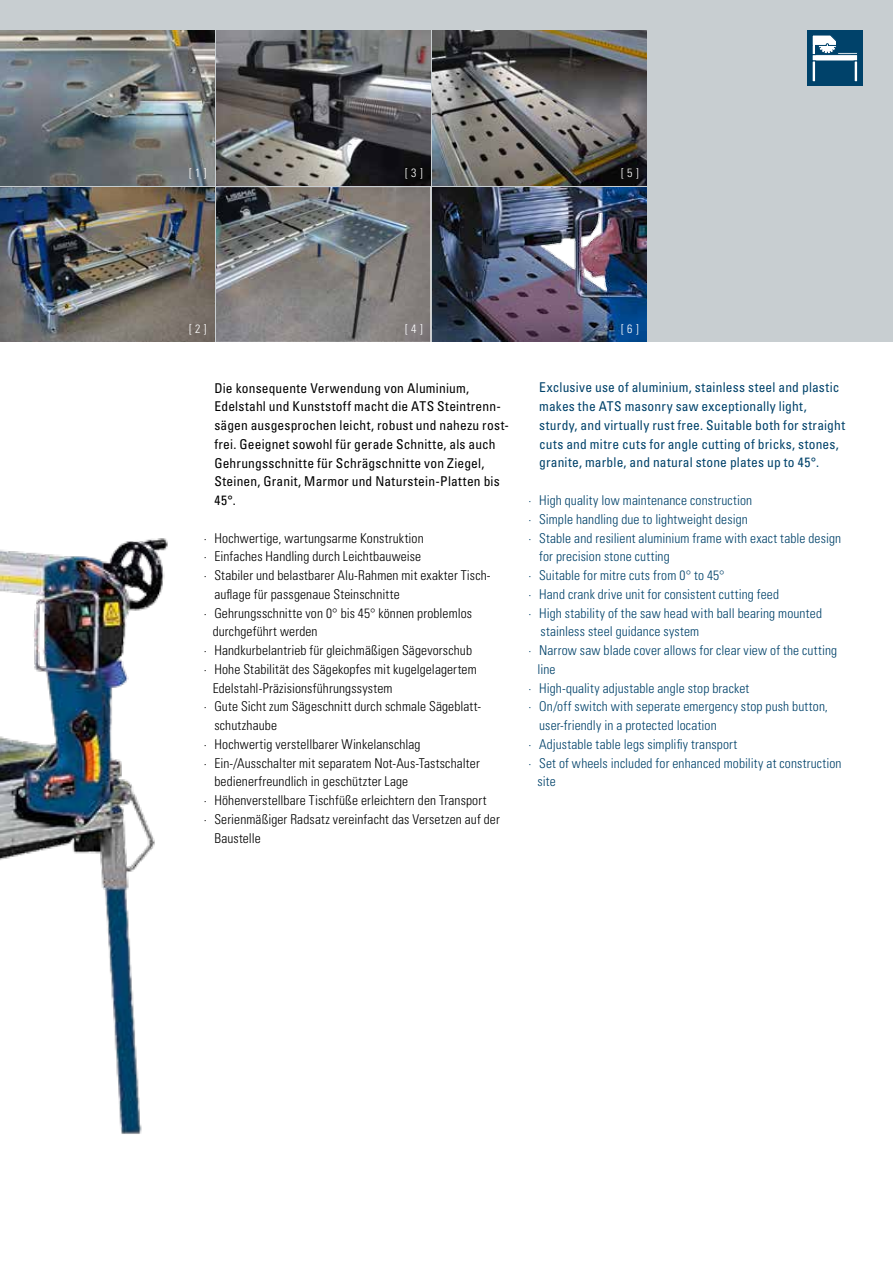
<style>
.page{position:relative;width:893px;height:1263px;background:#fff}
.page>*{position:absolute;margin:0;border:0;box-sizing:border-box;transform-origin:0 0}
.t1{font:300 condensed 13.5px "Univers";letter-spacing:.01em;color:#000}
.t2{font:300 condensed 13.5px "Univers";letter-spacing:.01em;color:#00426a}
.t3{font:condensed 13.5px/18.8px "Univers";letter-spacing:.015em;color:#000}
.t4{font:condensed 13.5px/18.8px "Univers";letter-spacing:.015em;color:#00426a}
.t5{font:300 condensed 12px "Univers";color:#fff}
</style>
<div class="page">
<div style="left:0;top:0;width:893px;height:342px;background:#c8ced1"></div>
<img style="left:216px;top:187px;width:214px;height:155px">
<img style="left:0;top:538px;width:168px;height:596px">
<img style="left:432px;top:187px;width:214px;height:155px">
<img style="left:0;top:31px;width:214px;height:154px">
<img style="left:432px;top:31px;width:214px;height:154px">
<img style="left:0;top:187px;width:214px;height:155px">
<img style="left:216px;top:31px;width:214px;height:154px">
<div style="left:807px;top:31px;width:55px;height:55px;background:#00426a"></div>
<svg style="left:812px;top:62px;width:4px;height:20px"></svg>
<div style="left:854px;top:61px;width:4px;height:21px;border:1px solid #00426a"></div>
<svg style="left:812px;top:35px;width:46px;height:27px"></svg>
<p class="t5" style="left:189px;top:165px;width:19px">[ 1 ]</p>
<p class="t5" style="left:405px;top:165px;width:19px">[ 3 ]</p>
<p class="t5" style="left:621px;top:165px;width:19px">[ 5 ]</p>
<p class="t5" style="left:189px;top:322px;width:19px">[ 2 ]</p>
<p class="t5" style="left:405px;top:322px;width:19px">[ 4 ]</p>
<p class="t5" style="left:621px;top:322px;width:19px">[ 6 ]</p>
<p class="t3" style="left:214px;top:378px;width:296px">Die konsequente Verwendung von Aluminium, Edelstahl und Kunststoff macht die ATS Steintrenn&shy;sägen ausgesprochen leicht, robust und nahezu rost&shy;frei. Geeignet sowohl für gerade Schnitte, als auch Gehrungsschnitte für Schrägschnitte von Ziegel, Steinen, Granit, Marmor und Naturstein-Platten bis 45°.</p>
<p class="t1" style="left:204px;top:530px;width:221px">· Hochwertige, wartungsarme Konstruktion</p>
<p class="t1" style="left:204px;top:548px;width:219px">· Einfaches Handling durch Leichtbauweise</p>
<p class="t1" style="left:204px;top:567px;width:288px">· Stabiler und belastbarer Alu-Rahmen mit exakter Tisch-</p>
<p class="t1" style="left:214px;top:586px;width:187px">auflage für passgenaue Steinschnitte</p>
<p class="t1" style="left:204px;top:605px;width:270px">· Gehrungsschnitte von 0° bis 45° können problemlos</p>
<p class="t1" style="left:213px;top:623px;width:106px">durchgeführt werden</p>
<p class="t1" style="left:204px;top:642px;width:270px">· Handkurbelantrieb für gleichmäßigen Sägevorschub</p>
<p class="t1" style="left:204px;top:661px;width:274px">· Hohe Stabilität des Sägekopfes mit kugelgelagertem</p>
<p class="t1" style="left:213px;top:680px;width:181px">Edelstahl-Präzisionsführungssystem</p>
<p class="t1" style="left:204px;top:698px;width:279px">· Gute Sicht zum Sägeschnitt durch schmale Sägeblatt-</p>
<p class="t1" style="left:214px;top:717px;width:64px">schutzhaube</p>
<p class="t1" style="left:204px;top:736px;width:218px">· Hochwertig verstellbarer Winkelanschlag</p>
<p class="t1" style="left:204px;top:755px;width:277px">· Ein-/Ausschalter mit separatem Not-Aus-Tastschalter</p>
<p class="t1" style="left:214px;top:773px;width:195px">bedienerfreundlich in geschützter Lage</p>
<p class="t1" style="left:204px;top:792px;width:284px">· Höhenverstellbare Tischfüße erleichtern den Transport</p>
<p class="t1" style="left:204px;top:811px;width:297px">· Serienmäßiger Radsatz vereinfacht das Versetzen auf der</p>
<p class="t1" style="left:214px;top:830px;width:48px">Baustelle</p>
<p class="t4" style="left:539px;top:378px;width:307px">Exclusive use of aluminium, stainless steel and plastic makes the ATS masonry saw exceptionally light, sturdy, and virtually rust free. Suitable both for straight cuts and mitre cuts for angle cutting of bricks, stones, granite, marble, and natural stone plates up to 45°.</p>
<p class="t2" style="left:529px;top:492px;width:225px">· High quality low maintenance construction</p>
<p class="t2" style="left:529px;top:511px;width:221px">· Simple handling due to lightweight design</p>
<p class="t2" style="left:529px;top:530px;width:314px">· Stable and resilient aluminium frame with exact table design</p>
<p class="t2" style="left:539px;top:548px;width:132px">for precision stone cutting</p>
<p class="t2" style="left:529px;top:567px;width:197px">· Suitable for mitre cuts from 0° to 45°</p>
<p class="t2" style="left:529px;top:586px;width:252px">· Hand crank drive unit for consistent cutting feed</p>
<p class="t2" style="left:529px;top:605px;width:295px">· High stability of the saw head with ball bearing mounted</p>
<p class="t2" style="left:541px;top:623px;width:160px">stainless steel guidance system</p>
<p class="t2" style="left:529px;top:642px;width:310px">· Narrow saw blade cover allows for clear view of the cutting</p>
<p class="t2" style="left:538px;top:661px;width:19px">line</p>
<p class="t2" style="left:529px;top:680px;width:222px">· High-quality adjustable angle stop bracket</p>
<p class="t2" style="left:529px;top:698px;width:301px">· On/off switch with seperate emergency stop push button,</p>
<p class="t2" style="left:539px;top:717px;width:179px">user-friendly in a protected location</p>
<p class="t2" style="left:529px;top:736px;width:210px">· Adjustable table legs simplifiy transport</p>
<p class="t2" style="left:529px;top:755px;width:314px">· Set of wheels included for enhanced mobility at construction</p>
<p class="t2" style="left:538px;top:773px;width:20px">site</p>
</div>
